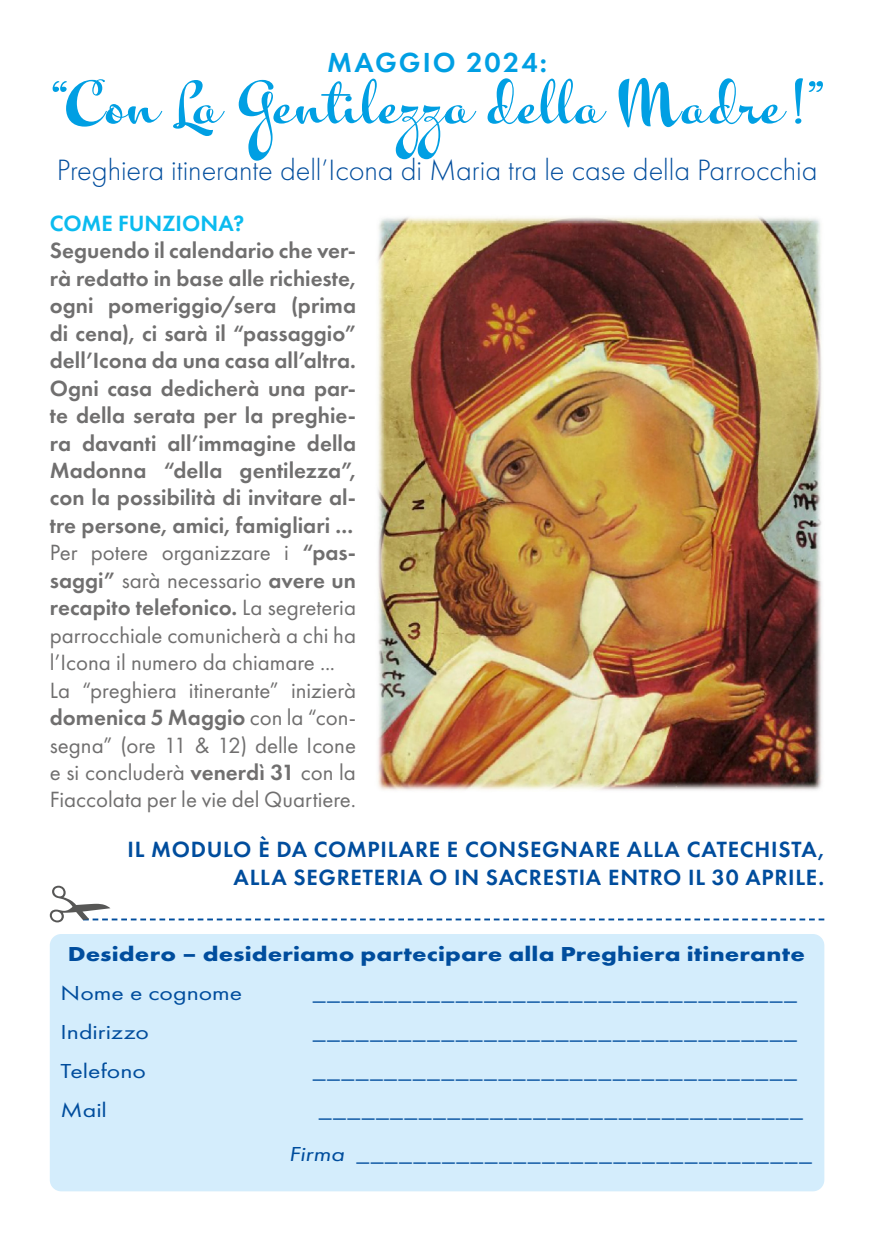
<style>
.page{position:relative;width:874px;height:1241px;background:#fff}
.page>*{position:absolute;margin:0;border:0;box-sizing:border-box;transform-origin:0 0}
.t1{font:55.3px "Kewl Script";letter-spacing:.005em;color:#009fe3}
.t2{font:300 30.45px "Futura PT";letter-spacing:-.005em;color:#004d9d}
.t3{font:600 28.53px "Futura PT";letter-spacing:.07em;color:#009fe3}
.t4{font:600 22.93px/27.5px "Futura PT";color:#706f6f}
.t5{font:600 22.93px/27.5px "Futura PT";letter-spacing:.03em;color:#004d9d;text-align:right}
.t6{font:600 22.93px "Futura PT";color:#0bbbef}
.t7{font:21px/43.6px "Futura PT";color:#004d9d;scale:1.23 1}
.t8{font:700 21px "Futura PT";letter-spacing:.005em;color:#004d9d;scale:1.23 1}
.s1{font-weight:400}
.s2{font-style:italic}
</style>
<div class="page">
<div style="left:50px;top:933px;width:773px;height:258px;background:#d4edfc;border-radius:11px"></div>
<img style="left:377px;top:216px;width:445px;height:575px">
<svg style="left:50px;top:885px;width:773px;height:37px"></svg>
<p class="t3" style="left:327px;top:45px;width:221px">MAGGIO 2024:</p>
<h1 class="t1" style="left:50px;top:71px;width:775px">“Con La Gentilezza della Madre!”</h1>
<h2 class="t2" style="left:57px;top:152px;width:761px">Preghiera itinerante dell’Icona di Maria tra le case della Parrocchia</h2>
<p class="t6" style="left:50px;top:209px;width:196px">COME FUNZIONA?</p>
<p class="t4" style="left:50px;top:237px;width:308px">Seguendo il calendario che ver&shy;rà redatto in base alle richieste, ogni pomeriggio/sera (prima di cena), ci sarà il “passaggio” dell’Icona da una casa all’altra.<br>Ogni casa dedicherà una par&shy;te della serata per la preghie&shy;ra davanti all’immagine della<br>Madonna “della gentilezza”, con la possibilità di invitare al&shy;tre persone, amici, famigliari ...<br><span class="s1">Per potere organizzare i</span> “pas&shy;saggi” <span class="s1">sarà necessario</span> avere un recapito telefonico. <span class="s1">La segreteria parrocchiale comunicherà a chi ha l’Icona il numero da chiamare ...<br>La “preghiera itinerante” inizierà </span>domenica 5 Maggio <span class="s1">con la “con&shy;segna” (ore 11 &amp; 12) delle Icone e si concluderà</span> venerdì 31 <span class="s1">con la<br>Fiaccolata per le vie del Quartiere.</span></p>
<p class="t5" style="left:127px;top:835px;width:698px">IL MODULO È DA COMPILARE E CONSEGNARE ALLA CATECHISTA,<br>ALLA SEGRETERIA O IN SACRESTIA ENTRO IL 30 APRILE.</p>
<p class="t8" style="left:68px;top:940px;width:600px">Desidero – desideriamo partecipare alla Preghiera itinerante</p>
<p class="t7" style="left:61px;top:970px;width:149px">Nome e cognome</p>
<p class="t7" style="left:313px;top:970px;width:395px">__________________________________</p>
<p class="t7" style="left:61px;top:1009px;width:73px">Indirizzo</p>
<p class="t7" style="left:313px;top:1009px;width:395px">__________________________________</p>
<p class="t7" style="left:61px;top:1048px;width:71px">Telefono</p>
<p class="t7" style="left:313px;top:1048px;width:395px">__________________________________</p>
<p class="t7" style="left:61px;top:1087px;width:39px">Mail</p>
<p class="t7" style="left:289px;top:1087px;width:426px;text-indent:30px">__________________________________<br><span class="s2">Firma</span> ________________________________</p>
</div>
